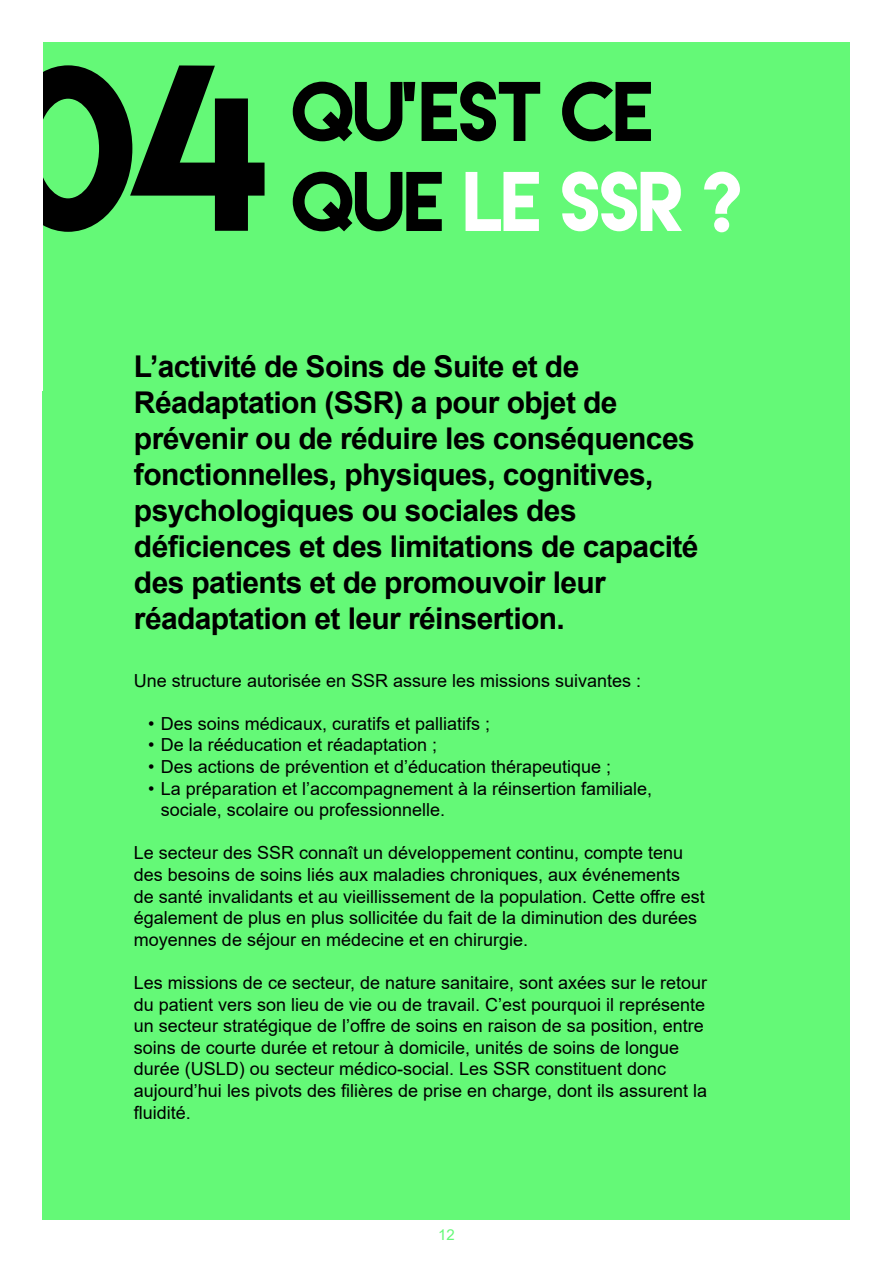
<style>
.page{position:relative;width:893px;height:1263px;background:#fff}
.page>*{position:absolute;margin:0;border:0;box-sizing:border-box;transform-origin:0 0}
.t1{font:210px "Lemon Milk";color:#000}
.t2{font:75px "Lemon Milk";letter-spacing:-.025em;color:#fff}
.t3{font:75px "Lemon Milk";letter-spacing:-.025em;color:#000}
.t4{font:700 30px/36px "Arial";letter-spacing:-.02em;color:#000}
.t5{font:18px/21.6px "Arial";color:#000}
.t6{font:15px "Arial";color:#64f977}
.s1{color:#000}
</style>
<div class="page">
<div style="left:43px;top:43px;width:807px;height:1177px;background:#64f977"></div>
<p class="t1" style="left:0;top:3px;width:270px">04</p>
<p class="t3" style="left:291px;top:60px;width:364px">QU’EST CE</p>
<p class="t2" style="left:291px;top:150px;width:452px"><span class="s1">QUE</span> LE SSR ?</p>
<p class="t4" style="left:134px;top:349px;width:566px">L’activité de Soins de Suite et de Réadaptation (SSR) a pour objet de prévenir ou de réduire les conséquences fonctionnelles, physiques, cognitives, psychologiques ou sociales des déficiences et des limitations de capacité des patients et de promouvoir leur réadaptation et leur réinsertion.</p>
<p class="t5" style="left:134px;top:669px;width:509px">Une structure autorisée en SSR assure les missions suivantes :</p>
<p class="t5" style="left:148px;top:712px;width:343px">• Des soins médicaux, curatifs et palliatifs ;</p>
<p class="t5" style="left:148px;top:734px;width:290px">• De la rééducation et réadaptation ;</p>
<p class="t5" style="left:148px;top:756px;width:465px">• Des actions de prévention et d’éducation thérapeutique ;</p>
<p class="t5" style="left:161px;top:777px;width:493px;text-indent:-13px">• La préparation et l’accompagnement à la réinsertion familiale, sociale, scolaire ou professionnelle.</p>
<p class="t5" style="left:134px;top:842px;width:572px">Le secteur des SSR connaît un développement continu, compte tenu des besoins de soins liés aux maladies chroniques, aux événements<br>de santé invalidants et au vieillissement de la population. Cette offre est également de plus en plus sollicitée du fait de la diminution des durées moyennes de séjour en médecine et en chirurgie.</p>
<p class="t5" style="left:134px;top:972px;width:575px">Les missions de ce secteur, de nature sanitaire, sont axées sur le retour du patient vers son lieu de vie ou de travail. C’est pourquoi il représente un secteur stratégique de l’offre de soins en raison de sa position, entre soins de courte durée et retour à domicile, unités de soins de longue durée (USLD) ou secteur médico-social. Les SSR constituent donc aujourd’hui les pivots des filières de prise en charge, dont ils assurent la fluidité.</p>
<p class="t6" style="left:438px;top:1224px;width:18px">12</p>
</div>
